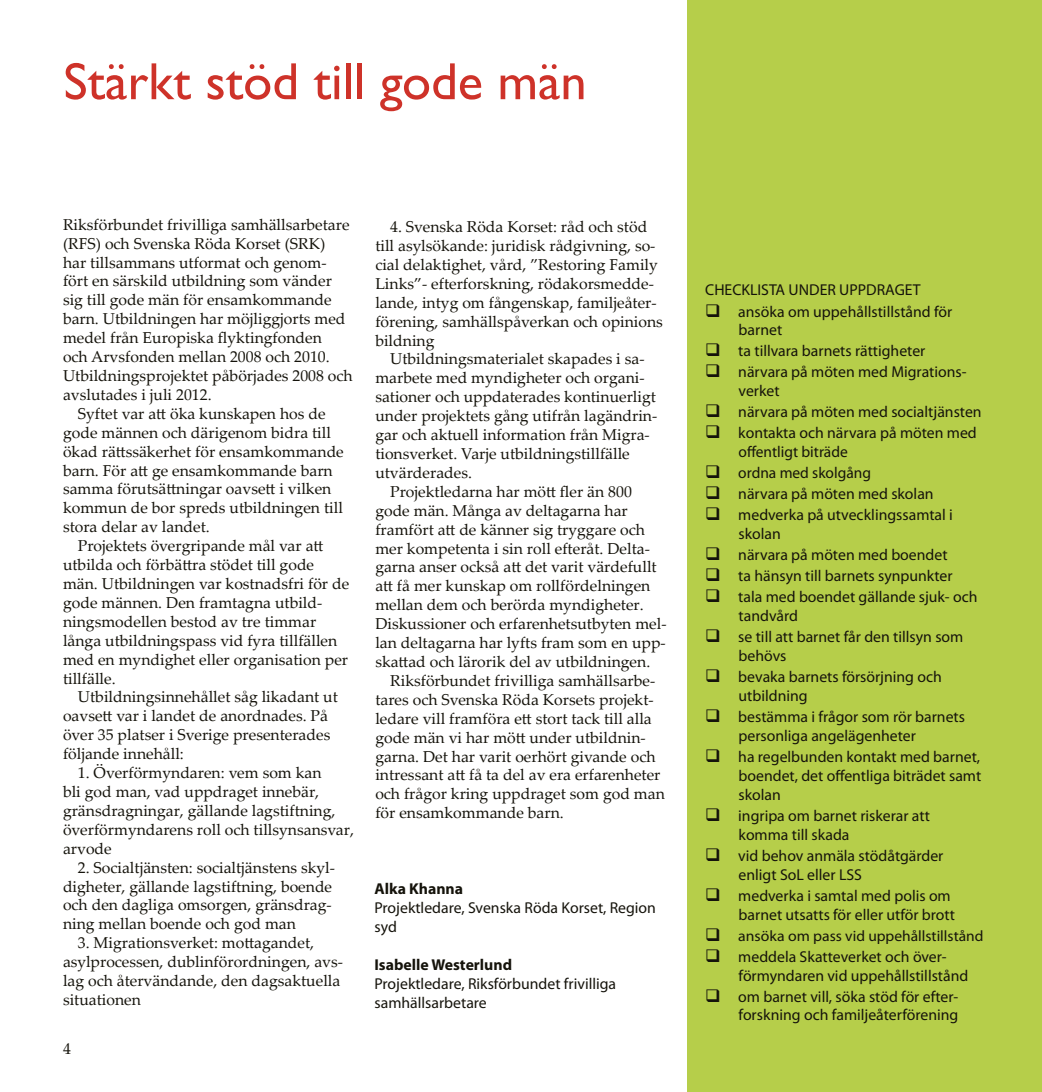
<style>
.page{position:relative;width:1042px;height:1092px;background:#fff}
.page>*{position:absolute;margin:0;border:0;box-sizing:border-box;transform-origin:0 0}
.t1{font:52.5px "Gill Sans";color:#ce3229}
.t2{font:15.75px/18.9px "Palatino Linotype";color:#15130b}
.t3{font:15.75px/18.9px "Myriad Pro";color:#15130b}
.t4{font:700 15.75px "Myriad Pro";color:#15130b}
.t5{font:15.05px "Myriad Pro";color:#15130b;scale:1.04 1}
</style>
<div class="page">
<div style="left:687px;top:0;width:355px;height:1091px;background:#b6ce4a"></div>
<h1 class="t1" style="left:63px;top:51px;width:525px">Stärkt stöd till gode män</h1>
<p class="t2" style="left:63px;top:214px;width:288px">Riksförbundet frivilliga samhällsarbetare</p>
<p class="t2" style="left:63px;top:233px;width:264px">(RFS) och Svenska Röda Korset (SRK)</p>
<p class="t2" style="left:63px;top:252px;width:265px">har tillsammans utformat och genom-</p>
<p class="t2" style="left:63px;top:271px;width:270px">fört en särskild utbildning som vänder</p>
<p class="t2" style="left:63px;top:290px;width:270px">sig till gode män för ensamkommande</p>
<p class="t2" style="left:63px;top:309px;width:284px">barn. Utbildningen har möjliggjorts med</p>
<p class="t2" style="left:63px;top:328px;width:260px">medel från Europiska flyktingfonden</p>
<p class="t2" style="left:63px;top:346px;width:268px">och Arvsfonden mellan 2008 och 2010.</p>
<p class="t2" style="left:63px;top:365px;width:291px">Utbildningsprojektet påbörjades 2008 och</p>
<p class="t2" style="left:63px;top:384px;width:150px">avslutades i juli 2012.</p>
<p class="t2" style="left:78px;top:403px;width:249px">Syftet var att öka kunskapen hos de</p>
<p class="t2" style="left:63px;top:422px;width:269px">gode männen och därigenom bidra till</p>
<p class="t2" style="left:63px;top:441px;width:282px">ökad rättssäkerhet för ensamkommande</p>
<p class="t2" style="left:63px;top:460px;width:271px">barn. För att ge ensamkommande barn</p>
<p class="t2" style="left:63px;top:479px;width:270px">samma förutsättningar oavsett i vilken</p>
<p class="t2" style="left:63px;top:498px;width:281px">kommun de bor spreds utbildningen till</p>
<p class="t2" style="left:63px;top:517px;width:148px">stora delar av landet.</p>
<p class="t2" style="left:78px;top:535px;width:247px">Projektets övergripande mål var att</p>
<p class="t2" style="left:63px;top:554px;width:253px">utbilda och förbättra stödet till gode</p>
<p class="t2" style="left:63px;top:573px;width:288px">män. Utbildningen var kostnadsfri för de</p>
<p class="t2" style="left:63px;top:592px;width:261px">gode männen. Den framtagna utbild-</p>
<p class="t2" style="left:63px;top:611px;width:255px">ningsmodellen bestod av tre timmar</p>
<p class="t2" style="left:63px;top:630px;width:276px">långa utbildningspass vid fyra tillfällen</p>
<p class="t2" style="left:63px;top:649px;width:287px">med en myndighet eller organisation per</p>
<p class="t2" style="left:63px;top:668px;width:54px">tillfälle.</p>
<p class="t2" style="left:78px;top:687px;width:261px">Utbildningsinnehållet såg likadant ut</p>
<p class="t2" style="left:63px;top:706px;width:266px">oavsett var i landet de anordnades. På</p>
<p class="t2" style="left:63px;top:724px;width:269px">över 35 platser i Sverige presenterades</p>
<p class="t2" style="left:63px;top:743px;width:122px">följande innehåll:</p>
<p class="t2" style="left:63px;top:762px;width:292px;text-indent:15px">1. Överförmyndaren: vem som kan<br>bli god man, vad uppdraget innebär, gränsdragningar, gällande lagstiftning, överförmyndarens roll och tillsynsansvar, arvode</p>
<p class="t2" style="left:63px;top:857px;width:273px;text-indent:15px">2. Socialtjänsten: socialtjänstens skyl&shy;digheter, gällande lagstiftning, boende och den dagliga omsorgen, gränsdrag&shy;ning mellan boende och god man</p>
<p class="t2" style="left:63px;top:932px;width:282px;text-indent:15px">3. Migrationsverket: mottagandet, asylprocessen, dublinförordningen, avs&shy;lag och återvändande, den dagsaktuella situationen</p>
<p class="t2" style="left:63px;top:1038px;width:9px">4</p>
<p class="t2" style="left:375px;top:216px;width:289px;text-indent:15px">4. Svenska Röda Korset: råd och stöd till asylsökande: juridisk rådgivning, so&shy;cial delaktighet, vård, ”Restoring Family Links”- efterforskning, rödakorsmedde&shy;lande, intyg om fångenskap, familjeåter&shy;förening, samhällspåverkan och opinions bildning</p>
<p class="t2" style="left:390px;top:349px;width:256px">Utbildningsmaterialet skapades i sa-</p>
<p class="t2" style="left:375px;top:368px;width:271px">marbete med myndigheter och organi-</p>
<p class="t2" style="left:375px;top:387px;width:282px">sationer och uppdaterades kontinuerligt</p>
<p class="t2" style="left:375px;top:405px;width:283px">under projektets gång utifrån lagändrin-</p>
<p class="t2" style="left:375px;top:424px;width:276px">gar och aktuell information från Migra-</p>
<p class="t2" style="left:375px;top:443px;width:256px">tionsverket. Varje utbildningstillfälle</p>
<p class="t2" style="left:375px;top:462px;width:98px">utvärderades.</p>
<p class="t2" style="left:390px;top:481px;width:243px">Projektledarna har mött fler än 800</p>
<p class="t2" style="left:375px;top:500px;width:254px">gode män. Många av deltagarna har</p>
<p class="t2" style="left:375px;top:519px;width:271px">framfört att de känner sig tryggare och</p>
<p class="t2" style="left:375px;top:538px;width:276px">mer kompetenta i sin roll efteråt. Delta-</p>
<p class="t2" style="left:375px;top:557px;width:283px">garna anser också att det varit värdefullt</p>
<p class="t2" style="left:375px;top:576px;width:277px">att få mer kunskap om rollfördelningen</p>
<p class="t2" style="left:375px;top:594px;width:270px">mellan dem och berörda myndigheter.</p>
<p class="t2" style="left:375px;top:613px;width:293px">Diskussioner och erfarenhetsutbyten mel-</p>
<p class="t2" style="left:375px;top:632px;width:292px">lan deltagarna har lyfts fram som en upp-</p>
<p class="t2" style="left:375px;top:651px;width:276px">skattad och lärorik del av utbildningen.</p>
<p class="t2" style="left:390px;top:670px;width:267px">Riksförbundet frivilliga samhällsarbe-</p>
<p class="t2" style="left:375px;top:689px;width:279px">tares och Svenska Röda Korsets projekt-</p>
<p class="t2" style="left:375px;top:708px;width:278px">ledare vill framföra ett stort tack till alla</p>
<p class="t2" style="left:375px;top:727px;width:272px">gode män vi har mött under utbildnin-</p>
<p class="t2" style="left:375px;top:746px;width:282px">garna. Det har varit oerhört givande och</p>
<p class="t2" style="left:375px;top:765px;width:287px">intressant att få ta del av era erfarenheter</p>
<p class="t2" style="left:375px;top:783px;width:291px">och frågor kring uppdraget som god man</p>
<p class="t2" style="left:375px;top:802px;width:190px">för ensamkommande barn.</p>
<p class="t4" style="left:374px;top:878px;width:90px">Alka Khanna</p>
<p class="t3" style="left:374px;top:898px;width:283px">Projektledare, Svenska Röda Korset, Region syd</p>
<p class="t4" style="left:374px;top:954px;width:139px">Isabelle Westerlund</p>
<p class="t3" style="left:374px;top:973px;width:243px">Projektledare, Riksförbundet frivilliga samhällsarbetare</p>
<p class="t3" style="left:705px;top:280px;width:217px">CHECKLISTA UNDER UPPDRAGET</p>
<p class="t3" style="left:738px;top:301px;width:215px;text-indent:-33px">❑ ansöka om uppehållstillstånd för barnet</p>
<p class="t3" style="left:705px;top:341px;width:222px">❑ ta tillvara barnets rättigheter</p>
<p class="t3" style="left:738px;top:362px;width:229px;text-indent:-33px">❑ närvara på möten med Migrations&shy;verket</p>
<p class="t3" style="left:705px;top:402px;width:278px">❑ närvara på möten med socialtjänsten</p>
<p class="t3" style="left:738px;top:423px;width:240px;text-indent:-33px">❑ kontakta och närvara på möten med offentligt biträde</p>
<p class="t3" style="left:705px;top:463px;width:167px">❑ ordna med skolgång</p>
<p class="t3" style="left:705px;top:484px;width:230px">❑ närvara på möten med skolan</p>
<p class="t3" style="left:738px;top:505px;width:216px;text-indent:-33px">❑ medverka på utvecklingssamtal i skolan</p>
<p class="t3" style="left:705px;top:545px;width:244px">❑ närvara på möten med boendet</p>
<p class="t3" style="left:705px;top:566px;width:249px">❑ ta hänsyn till barnets synpunkter</p>
<p class="t3" style="left:738px;top:587px;width:240px;text-indent:-33px">❑ tala med boendet gällande sjuk- och tandvård</p>
<p class="t3" style="left:738px;top:627px;width:226px;text-indent:-33px">❑ se till att barnet får den tillsyn som behövs</p>
<p class="t3" style="left:738px;top:667px;width:205px;text-indent:-33px">❑ bevaka barnets försörjning och utbildning</p>
<p class="t3" style="left:738px;top:707px;width:228px;text-indent:-33px">❑ bestämma i frågor som rör barnets personliga angelägenheter</p>
<p class="t3" style="left:738px;top:747px;width:244px;text-align:justify;text-indent:-33px">❑ ha regelbunden kontakt med barnet, boendet, det offentliga biträdet samt skolan</p>
<p class="t3" style="left:738px;top:805px;width:193px;text-indent:-33px">❑ ingripa om barnet riskerar att komma till skada</p>
<p class="t3" style="left:738px;top:845px;width:206px;text-indent:-33px">❑ vid behov anmäla stödåtgärder enligt SoL eller LSS</p>
<p class="t3" style="left:705px;top:885px;width:251px;text-align:right">❑ medverka i samtal med polis om barnet utsatts för eller utför brott</p>
<p class="t5" style="left:705px;top:926px;width:269px">❑ ansöka om pass vid uppehållstillstånd</p>
<p class="t3" style="left:738px;top:946px;width:231px;text-indent:-33px">❑ meddela Skatteverket och över&shy;förmyndaren vid uppehållstillstånd</p>
<p class="t3" style="left:705px;top:986px;width:255px;text-align:right">❑ om barnet vill, söka stöd för efter&shy;forskning och familjeåterförening</p>
</div>
